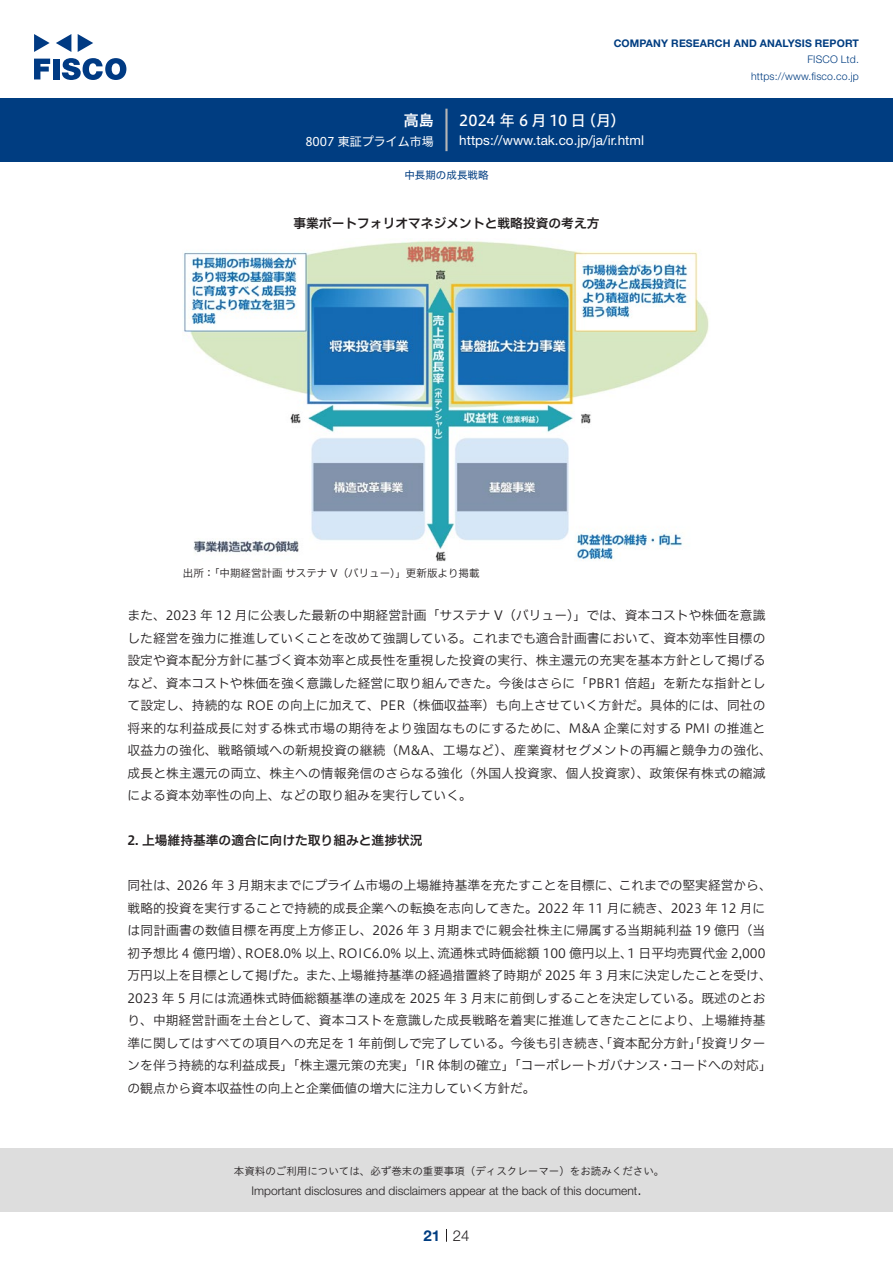
<style>
.page{position:relative;width:893px;height:1263px;background:#fff}
.page>*{position:absolute;margin:0;border:0;box-sizing:border-box;transform-origin:0 0}
.t1{font:15px "Hiragino UD Sans F Std N W5";color:#fff}
.t2{font:300 15px "Helvetica Neue LT Std";color:#231f20}
.t3{font:15px "Hiragino UD Sans F Std N W6";color:#fff}
.t4{font:700 15px "Helvetica Neue LT Std";color:#003d81}
.t5{font:13.5px "Helvetica Neue LT Std";color:#fff}
.本文{font:12.75px/22.5px "Hiragino UD Sans F Std N W3";color:#231f20}
.チャートタイトル{font:12.75px "Hiragino UD Sans F Std N W6";color:#231f20}
.小タイトル{font:12.75px "Hiragino UD Sans F Std N W6";color:#231f20}
.t6{font:300 12px "Helvetica Neue LT Std";color:#231f20}
.t7{font:12px "Hiragino UD Sans F Std N W4";color:#fff}
.t8{font:10.5px "Hiragino UD Sans Std W3";color:#231f20}
.t9{font:700 10.5px "Helvetica Neue LT Std";letter-spacing:.015em;color:#003d81}
.t10{font:300 10.5px/16.5px "Helvetica Neue LT Std";letter-spacing:.015em;color:#003d81;text-align:right}
.表組み基本スタイル{font:10.5px "Hiragino UD Sans F Std N W3";color:#231f20}
.ヘッダー{font:10.5px "Hiragino UD Sans F Std N W4";color:#003d81}
</style>
<div class="page">
<div style="left:0;top:1148px;width:893px;height:64px;background:#ddd"></div>
<svg style="left:34px;top:59px;width:16px;height:20px"></svg>
<div style="left:53px;top:59px;width:6px;height:20px;background:#003a83"></div>
<svg style="left:62px;top:58px;width:64px;height:22px"></svg>
<svg style="left:34px;top:34px;width:16px;height:18px"></svg>
<svg style="left:78px;top:34px;width:15px;height:18px"></svg>
<svg style="left:56px;top:34px;width:15px;height:18px"></svg>
<div style="left:0;top:98px;width:893px;height:64px;background:#003d81"></div>
<hr style="left:445px;top:109px;width:3px;height:42px;background:#b5b5b6">
<svg style="left:446px;top:1229px;width:1px;height:13px"></svg>
<img style="left:183px;top:241px;width:526px;height:321px">
<p class="t3" style="left:404px;top:109px;width:31px">高島</p>
<p class="t7" style="left:305px;top:132px;width:130px">8007 東証プライム市場</p>
<p class="t9" style="left:614px;top:37px;width:247px">COMPANY RESEARCH AND ANALYSIS REPORT</p>
<p class="t10" style="left:751px;top:51px;width:109px">FISCO Ltd. https://www.fisco.co j p.</p>
<p class="t1" style="left:581px;top:109px;width:46px">（月(</p>
<p class="t1" style="left:459px;top:109px;width:128px">2024 年 6 月 10 日</p>
<p class="t5" style="left:459px;top:132px;width:186px">https: / / w w w . t a k . c o j p. j a/ .i r/ h t m l</p>
<p class="ヘッダー" style="left:404px;top:167px;width:85px">中長期の成長戦略</p>
<p class="チャートタイトル" style="left:293px;top:214px;width:308px">事業ポートフォリオマネジメントと戦略投資の考え方</p>
<p class="表組み基本スタイル" style="left:183px;top:565px;width:298px">出所「：中期経営計画サステナ V（バリュー）」更新版より掲載</p>
<p class="本文" style="left:128px;top:603px;width:646px">また、2023 年 12 月に公表した最新の中期経営計画「サステナ V（バリュー）」では、資本コストや株価を意識した経営を強力に推進していくことを改めて強調している。これまでも適合計画書において、資本効率性目標の設定や資本配分方針に基づく資本効率と成長性を重視した投資の実行、株主還元の充実を基本方針として掲げるなど、資本コストや株価を強く意識した経営に取り組んできた。今後はさらに「PBR1 倍超」を新たな指針として設定し、持続的な ROE の向上に加えて、PER（株価収益率）も向上させていく方針だ。具体的には、同社の将来的な利益成長に対する株式市場の期待をより強固なものにするために、M&amp;A 企業に対する PMI の推進と収益力の強化、戦略領域への新規投資の継続（M&amp;A、工場など）、産業資材セグメントの再編と競争力の強化、成長と株主還元の両立、株主への情報発信のさらなる強化（外国人投資家、個人投資家）、政策保有株式の縮減による資本効率性の向上、などの取り組みを実行していく。</p>
<p class="小タイトル" style="left:128px;top:830px;width:297px">2. 上場維持基準の適合に向けた取り組みと進捗状況</p>
<p class="本文" style="left:128px;top:873px;width:646px">同社は、2026 年 3 月期末までにプライム市場の上場維持基準を充たすことを目標に、これまでの堅実経営から、</p>
<p class="本文" style="left:128px;top:896px;width:639px">戦略的投資を実行することで持続的成長企業への転換を志向してきた。2022 年 11 月に続き、2023 年 12 月に</p>
<p class="本文" style="left:128px;top:918px;width:639px">は同計画書の数値目標を再度上方修正し、2026 年 3 月期までに親会社株主に帰属する当期純利益 19 億円（当</p>
<p class="本文" style="left:437px;top:941px;width:329px">流通株式時価総額 100 億円以上 1、日平均売買代金 2,000</p>
<p class="本文" style="left:128px;top:941px;width:124px">初予想比 4 億円増）、</p>
<p class="本文" style="left:245px;top:941px;width:100px">ROE8.0% 以上、</p>
<p class="本文" style="left:338px;top:941px;width:106px">ROIC6.0% 以上、</p>
<p class="本文" style="left:128px;top:963px;width:218px">万円以上を目標として掲げた。また、</p>
<p class="本文" style="left:128px;top:986px;width:639px">2023 年 5 月には流通株式時価総額基準の達成を 2025 年 3 月末に前倒しすることを決定している。既述のとお</p>
<p class="本文" style="left:128px;top:1008px;width:639px">り、中期経営計画を土台として、資本コストを意識した成長戦略を着実に推進してきたことにより、上場維持基</p>
<p class="本文" style="left:128px;top:1031px;width:639px">準に関してはすべての項目への充足を 1 年前倒しで完了している。今後も引き続き、「資本配分方針」「投資リター</p>
<p class="本文" style="left:670px;top:1053px;width:103px">コードへの対応「</p>
<p class="本文" style="left:338px;top:963px;width:435px">上場維持基準の経過措置終了時期が 2025 年 3 月末に決定したことを受け、</p>
<p class="本文" style="left:128px;top:1053px;width:535px">ンを伴う持続的な利益成長」「株主還元策の充実」「IR 体制の確立」「コーポレートガバナンスの観点から資本収益性の向上と企業価値の増大に注力していく方針だ。</p>
<p class="本文" style="left:659px;top:1053px;width:14px">・</p>
<p class="t8" style="left:234px;top:1163px;width:432px">本資料のご利用については、必ず巻末の重要事項（ディスクレーマー）をお読みください。</p>
<p class="t2" style="left:637px;top:1180px;width:6px">.</p>
<p class="t6" style="left:251px;top:1183px;width:387px">Important disclosures and disclaimers appear at the back of this document</p>
<p class="t4" style="left:423px;top:1226px;width:18px">21</p>
<p class="t2" style="left:453px;top:1226px;width:18px">24</p>
</div>
